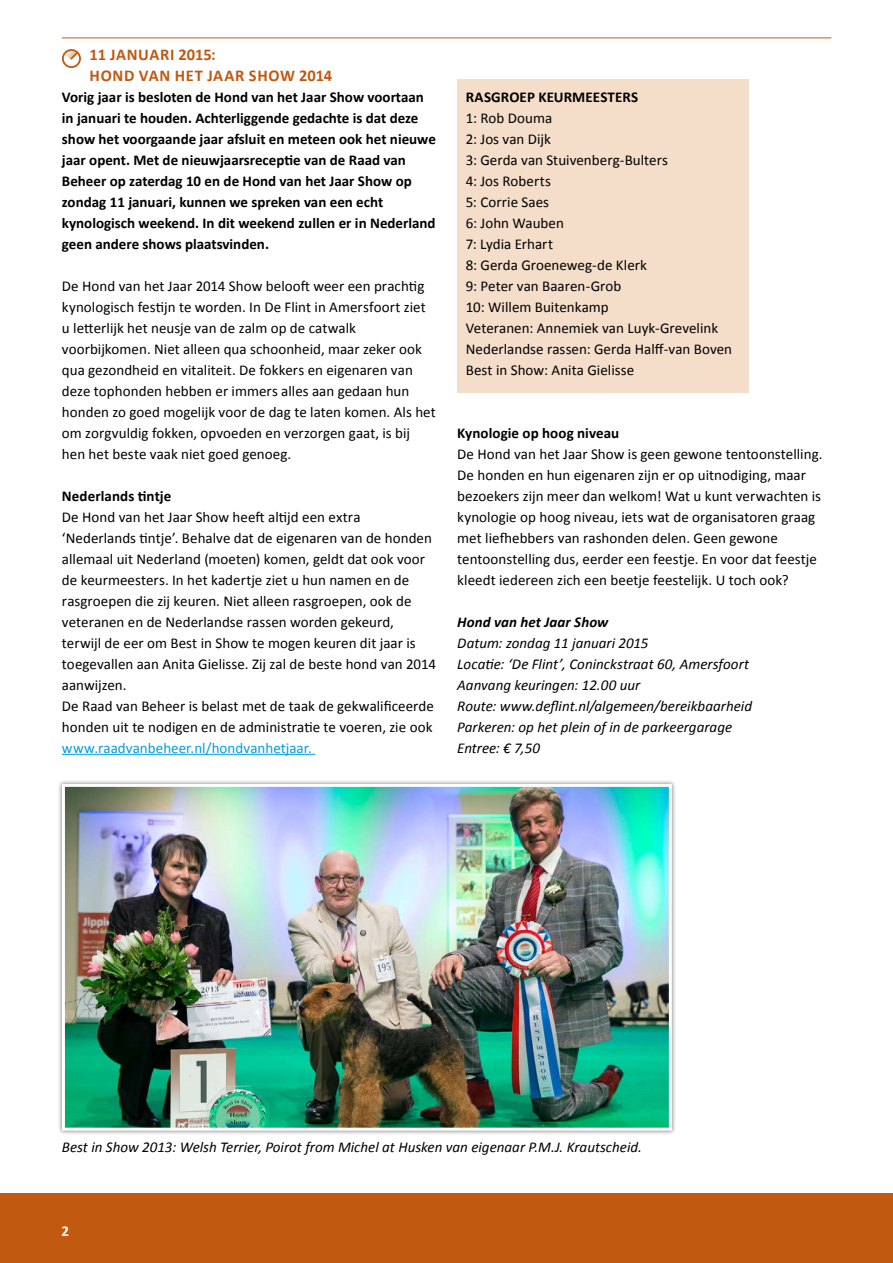
<style>
.page{position:relative;width:893px;height:1263px;background:#fff}
.page>*{position:absolute;margin:0;border:0;box-sizing:border-box;transform-origin:0 0}
.t1{font:700 16.5px/21px "Calibri";letter-spacing:.04em;color:#c15911}
.t2{font:15px/21px "Calibri";color:#000}
.t3{font:700 15px/21px "Calibri";color:#000}
.t4{font:italic 15px/21px "Calibri";color:#000}
.t5{font:15px "Calibri";letter-spacing:.005em;color:#009ee0}
.t6{font:italic 700 15px "Calibri";letter-spacing:.005em;color:#000}
.t7{font:700 15px "Calibri";color:#fff}
</style>
<div class="page">
<div style="left:0;top:1194px;width:893px;height:69px;background:#c15911"></div>
<div style="left:457px;top:79px;width:291px;height:314px;background:#f4ddc9"></div>
<hr style="left:62px;top:38px;width:769px;height:1px;background:#c15911">
<div style="left:62px;top:49px;width:19px;height:19px;border:2px solid #c15911;border-radius:50%"></div>
<svg style="left:64px;top:49px;width:16px;height:12px"></svg>
<hr style="left:62px;top:754px;width:253px;height:1px;background:#009ee0">
<div style="left:57px;top:779px;width:619px;height:356px;background:#000;opacity:.5"></div>
<img style="left:66px;top:788px;width:602px;height:339px">
<div style="left:62px;top:784px;width:610px;height:347px;border:3px solid #fff"></div>
<p class="t1" style="left:90px;top:43px;width:244px">11 JANUARI 2015:<br>HOND VAN HET JAAR SHOW 2014</p>
<p class="t3" style="left:62px;top:85px;width:375px">Vorig jaar is besloten de Hond van het Jaar Show voortaan in januari te houden. Achterliggende gedachte is dat deze show het voorgaande jaar afsluit en meteen ook het nieuwe jaar opent. Met de nieuwjaarsreceptie van de Raad van Beheer op zaterdag 10 en de Hond van het Jaar Show op zondag 11 januari, kunnen we spreken van een echt kynologisch weekend. In dit weekend zullen er in Nederland geen andere shows plaatsvinden.</p>
<p class="t2" style="left:62px;top:274px;width:375px">De Hond van het Jaar 2014 Show belooft weer een prachtig kynologisch festijn te worden. In De Flint in Amersfoort ziet u letterlijk het neusje van de zalm op de catwalk voorbijkomen. Niet alleen qua schoonheid, maar zeker ook qua gezondheid en vitaliteit. De fokkers en eigenaren van deze tophonden hebben er immers alles aan gedaan hun honden zo goed mogelijk voor de dag te laten komen. Als het om zorgvuldig fokken, opvoeden en verzorgen gaat, is bij hen het beste vaak niet goed genoeg.</p>
<p class="t3" style="left:62px;top:484px;width:111px">Nederlands tintje</p>
<p class="t2" style="left:62px;top:505px;width:376px">De Hond van het Jaar Show heeft altijd een extra ‘Nederlands tintje’. Behalve dat de eigenaren van de honden allemaal uit Nederland (moeten) komen, geldt dat ook voor de keurmeesters. In het kadertje ziet u hun namen en de rasgroepen die zij keuren. Niet alleen rasgroepen, ook de veteranen en de Nederlandse rassen worden gekeurd, terwijl de eer om Best in Show te mogen keuren dit jaar is toegevallen aan Anita Gielisse. Zij zal de beste hond van 2014 aanwijzen.<br>De Raad van Beheer is belast met de taak de gekwalificeerde honden uit te nodigen en de administratie te voeren, zie ook</p>
<p class="t5" style="left:62px;top:738px;width:251px">www.raadvanbeheer.nl/hondvanhetjaar.</p>
<p class="t3" style="left:466px;top:85px;width:174px">RASGROEP KEURMEESTERS</p>
<p class="t2" style="left:466px;top:106px;width:268px">1: Rob Douma<br>2: Jos van Dijk<br>3: Gerda van Stuivenberg-Bulters<br>4: Jos Roberts<br>5: Corrie Saes<br>6: John Wauben<br>7: Lydia Erhart<br>8: Gerda Groeneweg-de Klerk<br>9: Peter van Baaren-Grob<br>10: Willem Buitenkamp<br>Veteranen: Annemiek van Luyk-Grevelink<br>Nederlandse rassen: Gerda Halff-van Boven<br>Best in Show: Anita Gielisse</p>
<p class="t3" style="left:457px;top:421px;width:163px">Kynologie op hoog niveau</p>
<p class="t2" style="left:457px;top:442px;width:367px">De Hond van het Jaar Show is geen gewone tentoonstelling.<br>De honden en hun eigenaren zijn er op uitnodiging, maar bezoekers zijn meer dan welkom! Wat u kunt verwachten is kynologie op hoog niveau, iets wat de organisatoren graag met liefhebbers van rashonden delen. Geen gewone tentoonstelling dus, eerder een feestje. En voor dat feestje kleedt iedereen zich een beetje feestelijk. U toch ook?</p>
<p class="t6" style="left:457px;top:612px;width:153px">Hond van het Jaar Show</p>
<p class="t4" style="left:457px;top:631px;width:296px">Datum: zondag 11 januari 2015<br>Locatie: ‘De Flint’, Coninckstraat 60, Amersfoort Aanvang keuringen: 12.00 uur<br>Route: www.deflint.nl/algemeen/bereikbaarheid Parkeren: op het plein of in de parkeergarage Entree: € 7,50</p>
<p class="t4" style="left:62px;top:1135px;width:581px">Best in Show 2013: Welsh Terrier, Poirot from Michel at Husken van eigenaar P.M.J. Krautscheid.</p>
<p class="t7" style="left:62px;top:1221px;width:9px">2</p>
</div>
